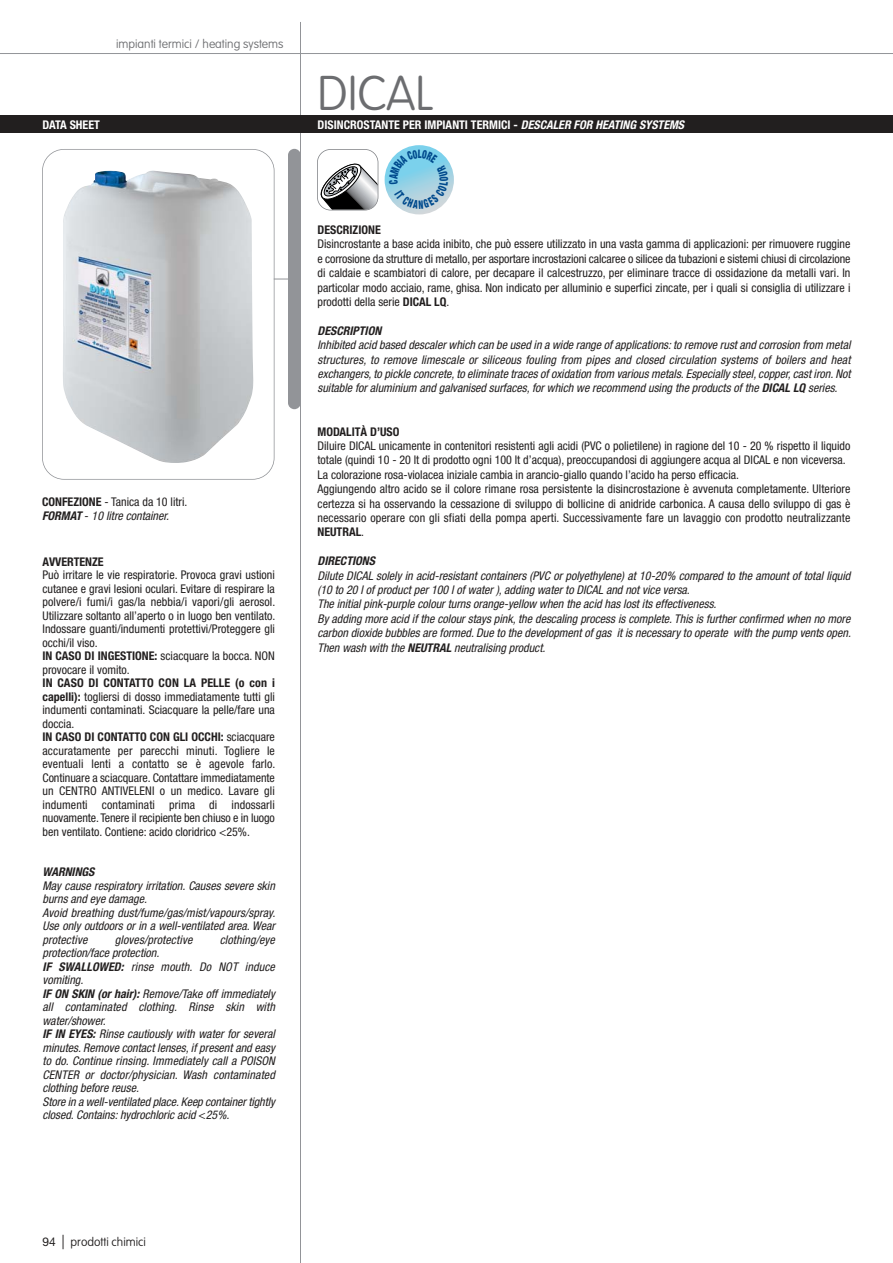
<style>
.page{position:relative;width:893px;height:1263px;background:#fff}
.page>*{position:absolute;margin:0;border:0;box-sizing:border-box;transform-origin:0 0}
.t1{font:100 48px "VAG Rounded";color:#6c6d70}
.t2{font:condensed 12px/13.5px "Helvetica Neue";color:#221f1f}
.t3{font:italic condensed 12px/13.5px "Helvetica Neue";color:#221f1f}
.t4{font:700 condensed 12px "Helvetica Neue";color:#fff}
.t5{font:700 condensed 12px "Helvetica Neue";color:#221f1f}
.t6{font:100 12px "VAG Rounded";color:#6c6d70}
.t7{font:italic 700 condensed 12px "Helvetica Neue";color:#221f1f}
.t8{font:100 12px "VAG Rounded";color:#221f1f}
.s1{font-style:italic}
.s2{font-weight:700}
.s3{font-weight:700;font-style:italic}
.s4{font-style:normal}
.s5{font-family:"Helvetica Neue";font-weight:400}
.s6{font-family:"Avant Garde";font-weight:400;font-size:14.4px}
</style>
<div class="page">
<hr style="left:300px;top:22px;width:1px;height:1241px;background:#929498">
<hr style="left:0;top:53px;width:893px;height:1px;background:#929498">
<div style="left:0;top:116px;width:893px;height:17px;background:#221f1f"></div>
<hr style="left:198px;top:279px;width:96px;height:1px;background:#929498">
<div style="left:288px;top:149px;width:13px;height:260px;background:#929498;border-radius:6px"></div>
<div style="left:43px;top:150px;width:231px;height:329px;background:#fff;border-radius:21px"></div>
<img style="left:63px;top:171px;width:190px;height:292px">
<div style="left:42px;top:149px;width:232px;height:331px;border:2px solid #929498;border-radius:22px"></div>
<svg style="left:383px;top:144px;width:72px;height:72px"></svg>
<div style="left:382px;top:143px;width:74px;height:74px;border:3px solid #fff;border-radius:50%"></div>
<svg style="left:319px;top:163px;width:59px;height:47px"></svg>
<div style="left:317px;top:149px;width:61px;height:61px;border:2px solid #7f8185;border-radius:14px"></div>
<svg style="left:389px;top:150px;width:59px;height:59px;background:#9fd5e6"></svg>
<p class="t6" style="left:116px;top:38px;width:169px">impianti termici / heating systems</p>
<h1 class="t1" style="left:317px;top:70px;width:117px">DICAL</h1>
<p class="t4" style="left:43px;top:121px;width:59px">DATA SHEET</p>
<p class="t4" style="left:317px;top:121px;width:370px">DISINCROSTANTE PER IMPIANTI TERMICI - <span class="s1">DESCALER FOR HEATING SYSTEMS</span></p>
<p class="t2" style="left:42px;top:496px;width:147px;line-height:14px"><span class="s2">CONFEZIONE</span> - Tanica da 10 litri.<br><span class="s3">FORMAT</span> - <span class="s1">10 litre container.</span></p>
<p class="t5" style="left:43px;top:557px;width:63px">AVVERTENZE</p>
<p class="t2" style="left:43px;top:569px;width:234px">Può irritare le vie respiratorie. Provoca gravi ustioni cutanee e gravi lesioni oculari. Evitare di respirare la polvere/i fumi/i gas/la nebbia/i vapori/gli aerosol.<br>Utilizzare soltanto all’aperto o in luogo ben ventilato.<br>Indossare guanti/indumenti protettivi/Proteggere gli occhi/il viso.<br><span class="s2">IN CASO DI INGESTIONE:</span> sciacquare la bocca. NON provocare il vomito.</p>
<p class="t2" style="left:43px;top:677px;width:234px"><span class="s2">IN CASO DI CONTATTO CON LA PELLE (o con i capelli):</span> togliersi di dosso immediatamente tutti gli indumenti contaminati. Sciacquare la pelle/fare una doccia.<br><span class="s2">IN CASO DI CONTATTO CON GLI OCCHI:</span> sciacquare accuratamente per parecchi minuti. Togliere le eventuali lenti a contatto se è agevole farlo.<br>Continuare a sciacquare. Contattare immediatamente un CENTRO ANTIVELENI o un medico. Lavare gli indumenti contaminati prima di indossarli nuovamente. Tenere il recipiente ben chiuso e in luogo ben ventilato. Contiene: acido cloridrico &lt;25%.</p>
<p class="t7" style="left:43px;top:868px;width:56px">WARNINGS</p>
<p class="t3" style="left:43px;top:880px;width:237px">May cause respiratory irritation.Causes severe skin burns and eye damage.<br>Avoid breathing dust/fume/gas/mist/vapours/spray.<br>Use only outdoors or in a well-ventilated area.Wear protective</p>
<p class="t3" style="left:115px;top:934px;width:81px">gloves/protective</p>
<p class="t3" style="left:220px;top:934px;width:59px">clothing/eye</p>
<p class="t3" style="left:43px;top:947px;width:236px">protection/face protection.<br><span class="s2">IF SWALLOWED:</span> rinse mouth. Do NOT induce vomiting.<br><span class="s2">IF ON SKIN (or hair):</span> Remove/Take off immediately all contaminated clothing. Rinse skin with water/shower.<br><span class="s2">IF IN EYES:</span> Rinse cautiously with water for several minutes.Remove contact lenses,if present and easy to do. Continue rinsing. Immediately call a POISON CENTER or doctor/physician. Wash contaminated clothing before reuse.<br>Store in a well-ventilated place.Keep containertightly closed.Contains:hydrochloric acid <span class="s4">&lt;</span> 25%.</p>
<p class="t5" style="left:317px;top:225px;width:65px">DESCRIZIONE</p>
<p class="t2" style="left:317px;top:238px;width:534px;line-height:14.4px;text-align:justify">Disincrostante a base acida inibito, che può essere utilizzato in una vasta gamma di applicazioni: per rimuovere ruggine e corrosione da strutture di metallo, per asportare incrostazioni calcaree o silicee da tubazioni e sistemi chiusi di circolazione di caldaie e scambiatori di calore, per decapare il calcestruzzo, per eliminare tracce di ossidazione da metalli vari. In particolar modo acciaio, rame, ghisa. Non indicato per alluminio e superfici zincate, per i quali si consiglia di utilizzare i prodotti della serie <span class="s2">DICAL LQ</span>.</p>
<p class="t7" style="left:317px;top:326px;width:68px">DESCRIPTION</p>
<p class="t3" style="left:317px;top:339px;width:537px;line-height:14.4px">Inhibited acid based descalerwhich can be used in a wide range of applications:to remove rust and corrosion from metal structures, to remove limescale or siliceous fouling from pipes and closed circulation systems of boilers and heat exchangers,to pickle concrete,to eliminate traces of oxidation from various metals.Especially steel,copper,cast iron.Not suitable foraluminium and galvanised surfaces,forwhich we recommend using the products of the <span class="s2">DICAL LQ</span> series.</p>
<p class="t5" style="left:317px;top:427px;width:84px">MODALITÀ D’USO</p>
<p class="t2" style="left:317px;top:440px;width:534px;line-height:14.4px">Diluire DICAL unicamente in contenitori resistenti agli acidi (PVC o polietilene) in ragione del 10 - 20 % rispetto il liquido totale (quindi 10 - 20 lt di prodotto ogni 100 lt d’acqua), preoccupandosi di aggiungere acqua al DICAL e non viceversa.<br>La colorazione rosa-violacea iniziale cambia in arancio-giallo quando l’acido ha perso efficacia.<br>Aggiungendo altro acido se il colore rimane rosa persistente la disincrostazione è avvenuta completamente. Ulteriore certezza si ha osservando la cessazione di sviluppo di bollicine di anidride carbonica. A causa dello sviluppo di gas è necessario operare con gli sfiati della pompa aperti. Successivamente fare un lavaggio con prodotto neutralizzante <span class="s2">NEUTRAL</span>.</p>
<p class="t7" style="left:317px;top:557px;width:61px">DIRECTIONS</p>
<p class="t3" style="left:317px;top:569px;width:537px;line-height:14.4px">Dilute DICAL solely in acid-resistant containers (PVC or polyethylene) at 10-20% compared to the amount of total liquid (10 to 20 lof product per100 lof water),adding waterto DICAL and not vice versa.<br>The initialpink-purple colourturns orange-yellow when the acid has lost its effectiveness.<br>By adding more acid if the colourstays pink,the descaling process is complete.This is furtherconfirmed when no more carbon dioxide bubbles are formed.Due to the development of gas it is necessary to operate with the pump vents open.<br>Then wash with the <span class="s2">NEUTRAL</span> neutralising product.</p>
<p class="t8" style="left:43px;top:1236px;width:105px"><span class="s5">94</span> <span class="s6">|</span> prodotti chimici</p>
</div>
